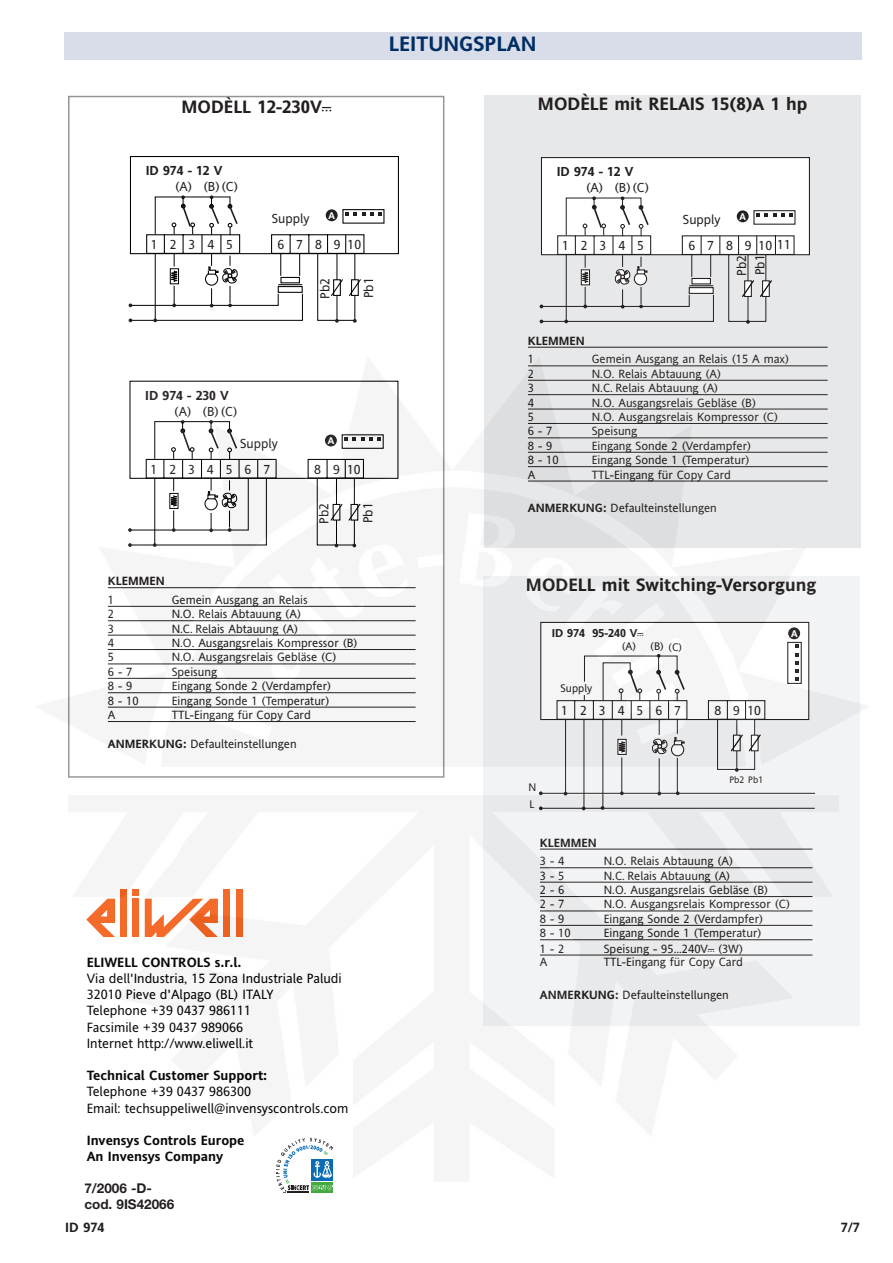
<style>
.page{position:relative;width:893px;height:1263px;background:#fff}
.page>*{position:absolute;margin:0;border:0;box-sizing:border-box;transform-origin:0 0}
.t1{font:700 21px "Invensys Andale";color:#002e64}
.t2{font:700 18px "Invensys Andale";color:#231f20}
.t3{font:13.5px/16.2px "Invensys Andale";color:#000}
.t4{font:700 13.5px/16.2px "Invensys Andale";color:#000}
.t5{font:700 13.5px/16.5px "Helvetica Neue";color:#231f20}
.t6{font:700 13.5px "Invensys Andale";color:#231f20}
.t7{font:13.2px/18.1px "Invensys Andale";color:#231f20}
.t8{font:700 13.2px "Invensys Andale";color:#231f20}
.t9{font:12px "Invensys Andale";color:#231f20}
.t10{font:700 12px "Invensys Andale";color:#231f20}
.t11{font:700 11.55px "Invensys Andale";color:#231f20}
.t12{font:10.95px/17.2px "Invensys Andale";color:#231f20}
.t13{font:9.45px "Invensys Andale";color:#231f20}
.t14{font:700 9.45px "Helvetica Neue";color:#fff}
.s1{font-family:"E Wsimbol";font-weight:400}
.s2{font-weight:700}
.s3{font-family:"E Wsimbol"}
</style>
<div class="page">
<div style="left:64px;top:32px;width:797px;height:27px;background:#d8dde9"></div>
<div style="left:484px;top:95px;width:376px;height:452px;background:#e7e8e9"></div>
<div style="left:130px;top:156px;width:269px;height:98px;background:#fff;border:1px solid #000"></div>
<svg style="left:129px;top:195px;width:253px;height:128px"></svg>
<div style="left:541px;top:158px;width:268px;height:97px;background:#fff"></div>
<div style="left:541px;top:157px;width:269px;height:98px;border:1px solid #231f20"></div>
<svg style="left:539px;top:196px;width:257px;height:128px"></svg>
<hr style="left:528px;top:347px;width:299px;height:1px;background:#231f20">
<svg style="left:277px;top:1181px;width:56px;height:12px"></svg>
<img style="left:68px;top:357px;width:793px;height:824px">
<h1 class="t1" style="left:389px;top:36px;width:149px">LEITUNGSPLAN</h1>
<h2 class="t2" style="left:181px;top:100px;width:151px">MODÈLL 12-230V<span class="s1">c</span></h2>
<h2 class="t2" style="left:538px;top:97px;width:271px">MODÈLE mit RELAIS 15(8)A 1 hp</h2>
<p class="t8" style="left:146px;top:166px;width:78px">ID 974 - 12 V</p>
<p class="t7" style="left:175px;top:178px;width:65px">(A) (B)(C)</p>
<p class="t7" style="left:272px;top:211px;width:39px">Supply</p>
<p class="t14" style="left:328px;top:212px;width:8px">A</p>
<p class="t7" style="left:151px;top:237px;width:84px">1 2 3 4 5</p>
<p class="t7" style="left:277px;top:237px;width:65px">6 7 8 9</p>
<p class="t7" style="left:347px;top:237px;width:15px">10</p>
<p class="t8" style="left:145px;top:390px;width:85px">ID 974 - 230 V</p>
<p class="t7" style="left:174px;top:404px;width:65px">(A) (B)(C)</p>
<p class="t7" style="left:240px;top:436px;width:39px">Supply</p>
<p class="t7" style="left:317px;top:299px;width:22px;rotate:-90deg">Pb2</p>
<p class="t7" style="left:361px;top:298px;width:22px;rotate:-90deg">Pb1</p>
<p class="t14" style="left:328px;top:437px;width:8px">A</p>
<p class="t7" style="left:150px;top:461px;width:121px">1 2 3 4 5 6 7</p>
<p class="t7" style="left:314px;top:461px;width:27px">8 9</p>
<p class="t7" style="left:347px;top:461px;width:15px">10</p>
<p class="t7" style="left:316px;top:524px;width:22px;rotate:-90deg">Pb2</p>
<p class="t7" style="left:360px;top:523px;width:22px;rotate:-90deg">Pb1</p>
<p class="t10" style="left:108px;top:577px;width:58px">KLEMMEN</p>
<p class="t9" style="left:108px;top:595px;width:8px">1</p>
<p class="t9" style="left:172px;top:595px;width:138px">Gemein Ausgang an Relais</p>
<p class="t9" style="left:108px;top:610px;width:8px">2</p>
<p class="t9" style="left:172px;top:610px;width:131px">N.O. Relais Abtauung (A)</p>
<p class="t9" style="left:108px;top:624px;width:8px">3</p>
<p class="t9" style="left:172px;top:624px;width:128px">N.C. Relais Abtauung (A)</p>
<p class="t9" style="left:108px;top:639px;width:8px">4</p>
<p class="t9" style="left:172px;top:639px;width:187px">N.O. Ausgangsrelais Kompressor (B)</p>
<p class="t9" style="left:108px;top:653px;width:8px">5</p>
<p class="t9" style="left:172px;top:653px;width:166px">N.O. Ausgangsrelais Gebläse (C)</p>
<p class="t9" style="left:108px;top:667px;width:26px">6 - 7</p>
<p class="t9" style="left:172px;top:667px;width:47px">Speisung</p>
<p class="t9" style="left:108px;top:682px;width:26px">8 - 9</p>
<p class="t9" style="left:172px;top:682px;width:161px">Eingang Sonde 2 (Verdampfer)</p>
<p class="t9" style="left:108px;top:696px;width:32px">8 - 10</p>
<p class="t9" style="left:172px;top:696px;width:159px">Eingang Sonde 1 (Temperatur)</p>
<p class="t9" style="left:108px;top:711px;width:9px">A</p>
<p class="t9" style="left:172px;top:711px;width:141px">TTL-Eingang für Copy Card</p>
<p class="t9" style="left:108px;top:739px;width:190px"><span class="s2">ANMERKUNG:</span> Defaulteinstellungen</p>
<p class="t4" style="left:87px;top:955px;width:156px">ELIWELL CONTROLS s.r.l.</p>
<p class="t3" style="left:87px;top:972px;width:256px">Via dell'Industria, 15 Zona Industriale Paludi 32010 Pieve d'Alpago (BL) ITALY<br>Telephone +39 0437 986111<br>Facsimile +39 0437 989066<br>Internet http://www.eliwell.it</p>
<p class="t4" style="left:87px;top:1069px;width:182px">Technical Customer Support:</p>
<p class="t3" style="left:87px;top:1085px;width:263px">Telephone +39 0437 986300<br>Email: techsuppeliwell@invensyscontrols.com</p>
<p class="t4" style="left:87px;top:1134px;width:159px">Invensys Controls Europe<br>An Invensys Company</p>
<p class="t5" style="left:84px;top:1181px;width:91px">7/2006 -D&shy;cod. 9IS42066</p>
<p class="t8" style="left:556px;top:167px;width:78px">ID 974 - 12 V</p>
<p class="t7" style="left:586px;top:180px;width:65px">(A) (B)(C)</p>
<p class="t7" style="left:683px;top:212px;width:39px">Supply</p>
<p class="t14" style="left:739px;top:213px;width:8px">A</p>
<p class="t7" style="left:562px;top:238px;width:84px">1 2 3 4 5</p>
<p class="t7" style="left:688px;top:238px;width:65px">6 7 8 9</p>
<p class="t7" style="left:758px;top:237px;width:34px">10 11</p>
<p class="t7" style="left:734px;top:276px;width:23px;rotate:-90deg">Pb2<br>Pb1</p>
<p class="t10" style="left:528px;top:336px;width:58px">KLEMMEN</p>
<p class="t9" style="left:528px;top:355px;width:8px">1</p>
<p class="t9" style="left:591px;top:355px;width:199px">Gemein Ausgang an Relais (15 A max)</p>
<p class="t9" style="left:528px;top:369px;width:8px">2</p>
<p class="t9" style="left:591px;top:369px;width:131px">N.O. Relais Abtauung (A)</p>
<p class="t9" style="left:528px;top:384px;width:8px">3</p>
<p class="t9" style="left:591px;top:384px;width:128px">N.C. Relais Abtauung (A)</p>
<p class="t9" style="left:528px;top:398px;width:8px">4</p>
<p class="t9" style="left:591px;top:398px;width:166px">N.O. Ausgangsrelais Gebläse (B)</p>
<p class="t9" style="left:528px;top:412px;width:8px">5</p>
<p class="t9" style="left:591px;top:412px;width:188px">N.O. Ausgangsrelais Kompressor (C)</p>
<p class="t9" style="left:528px;top:427px;width:26px">6 - 7</p>
<p class="t9" style="left:591px;top:427px;width:47px">Speisung</p>
<p class="t9" style="left:528px;top:441px;width:26px">8 - 9</p>
<p class="t9" style="left:591px;top:441px;width:161px">Eingang Sonde 2 (Verdampfer)</p>
<p class="t9" style="left:528px;top:456px;width:32px">8 - 10</p>
<p class="t9" style="left:591px;top:456px;width:159px">Eingang Sonde 1 (Temperatur)</p>
<p class="t9" style="left:528px;top:470px;width:9px">A</p>
<p class="t9" style="left:591px;top:470px;width:141px">TTL-Eingang für Copy Card</p>
<p class="t9" style="left:528px;top:503px;width:190px"><span class="s2">ANMERKUNG:</span> Defaulteinstellungen</p>
<h2 class="t2" style="left:526px;top:578px;width:292px">MODELL mit Switching-Versorgung</h2>
<p class="t11" style="left:552px;top:628px;width:93px">ID 974 95-240 V<span class="s1">c</span></p>
<p class="t12" style="left:622px;top:639px;width:62px">(A) (B) (C)</p>
<p class="t12" style="left:560px;top:681px;width:33px">Supply</p>
<p class="t7" style="left:561px;top:703px;width:121px">1 2 3 4 5 6 7</p>
<p class="t7" style="left:714px;top:703px;width:27px">8 9</p>
<p class="t7" style="left:747px;top:703px;width:15px">10</p>
<p class="t12" style="left:528px;top:779px;width:9px">N<br>L</p>
<p class="t13" style="left:729px;top:776px;width:35px">Pb2 Pb1</p>
<p class="t14" style="left:791px;top:630px;width:8px">A</p>
<p class="t10" style="left:540px;top:838px;width:58px">KLEMMEN</p>
<p class="t9" style="left:540px;top:857px;width:26px">3 - 4</p>
<p class="t9" style="left:603px;top:857px;width:131px">N.O. Relais Abtauung (A)</p>
<p class="t9" style="left:540px;top:871px;width:26px">3 - 5</p>
<p class="t9" style="left:603px;top:871px;width:128px">N.C. Relais Abtauung (A)</p>
<p class="t9" style="left:540px;top:886px;width:26px">2 - 6</p>
<p class="t9" style="left:603px;top:886px;width:166px">N.O. Ausgangsrelais Gebläse (B)</p>
<p class="t9" style="left:540px;top:900px;width:26px">2 - 7</p>
<p class="t9" style="left:603px;top:900px;width:188px">N.O. Ausgangsrelais Kompressor (C)</p>
<p class="t9" style="left:540px;top:914px;width:26px">8 - 9</p>
<p class="t9" style="left:603px;top:914px;width:161px">Eingang Sonde 2 (Verdampfer)</p>
<p class="t9" style="left:540px;top:929px;width:32px">8 - 10</p>
<p class="t9" style="left:603px;top:929px;width:159px">Eingang Sonde 1 (Temperatur)</p>
<p class="t9" style="left:540px;top:944px;width:26px">1 - 2</p>
<p class="t9" style="left:603px;top:944px;width:141px">Speisung - 95...240V<span class="s3">c</span> (3W)</p>
<p class="t9" style="left:540px;top:958px;width:9px">A</p>
<p class="t9" style="left:603px;top:958px;width:141px">TTL-Eingang für Copy Card</p>
<p class="t9" style="left:540px;top:991px;width:190px"><span class="s2">ANMERKUNG:</span> Defaulteinstellungen</p>
<p class="t6" style="left:65px;top:1222px;width:41px">ID 974</p>
<p class="t6" style="left:840px;top:1222px;width:21px">7/7</p>
</div>
